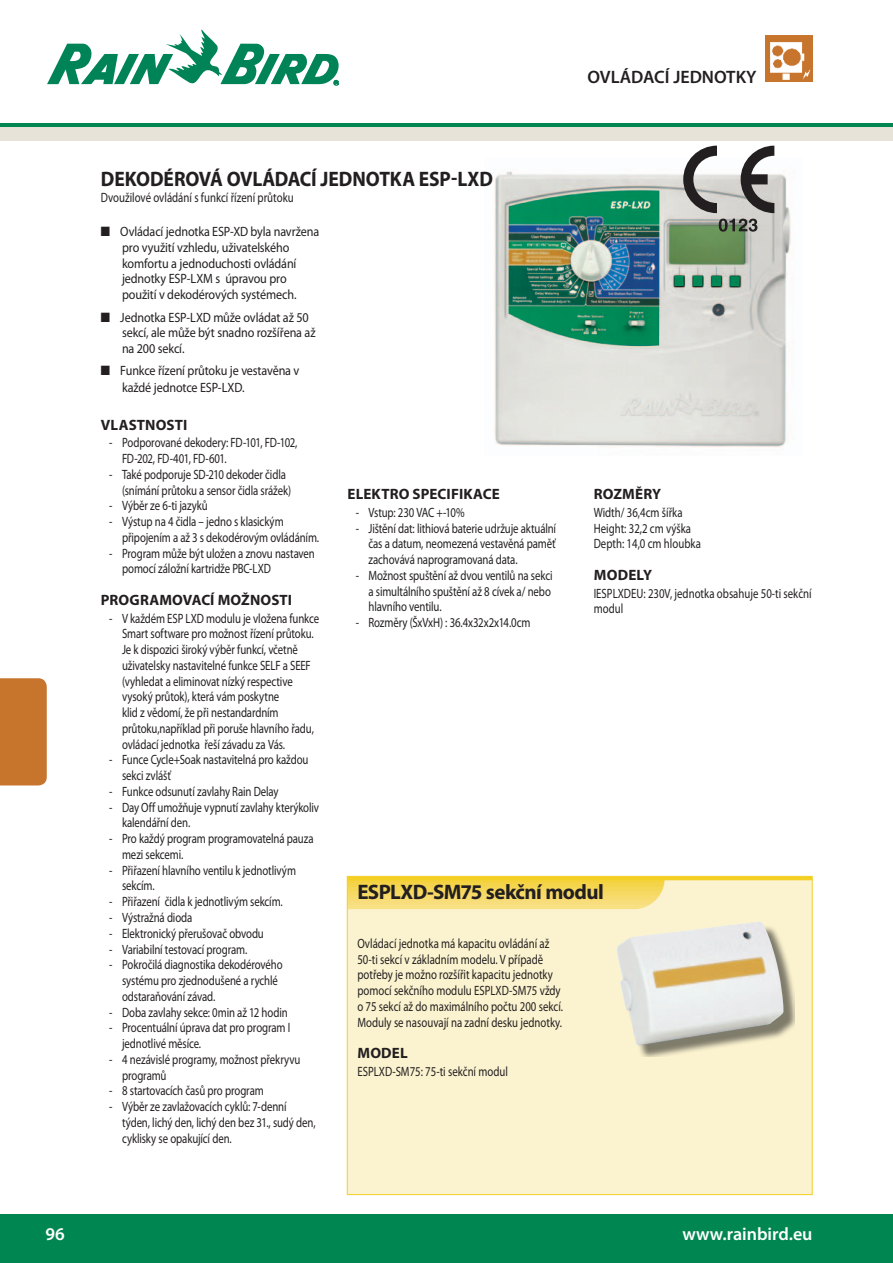
<style>
.page{position:relative;width:893px;height:1263px;background:#fff}
.page>*{position:absolute;margin:0;border:0;box-sizing:border-box;transform-origin:0 0}
.t1{font:700 21px "Myriad Pro";letter-spacing:-.02em;color:#231f20;scale:.93 1}
.t2{font:700 21px "Myriad Pro";letter-spacing:-.02em;color:#231f20}
.t3{font:600 18px "Myriad Pro";color:#fff}
.t4{font:600 18px "Myriad Pro";color:#231f20}
.t5{font:700 15px "Myriad Pro";letter-spacing:.01em;color:#231f20}
.t6{font:13.5px/15.8px "Myriad Pro";letter-spacing:-.01em;color:#231f20;scale:.8 1}
.t7{font:13.5px/15.8px "Myriad Pro";letter-spacing:-.01em;color:#231f20;scale:.9 1}
</style>
<div class="page">
<img style="left:766px;top:35px;width:46px;height:47px">
<svg style="left:47px;top:29px;width:292px;height:57px"></svg>
<div style="left:0;top:123px;width:893px;height:5px;background:#008751"></div>
<div style="left:0;top:127px;width:893px;height:14px;background:#e8e3d9"></div>
<div style="left:0;top:1215px;width:893px;height:48px;background:#008751"></div>
<div style="left:0;top:678px;width:47px;height:107px;background:#c7742d"></div>
<img style="left:349px;top:878px;width:462px;height:315px">
<div style="left:347px;top:876px;width:466px;height:319px;border:1px solid #f3cf25"></div>
<img style="left:620px;top:925px;width:174px;height:131px">
<img style="left:616px;top:922px;width:168px;height:123px">
<img style="left:494px;top:171px;width:297px;height:277px">
<svg style="left:683px;top:146px;width:34px;height:67px"></svg>
<svg style="left:741px;top:146px;width:33px;height:67px"></svg>
<svg style="left:719px;top:219px;width:38px;height:13px"></svg>
<h2 class="t3" style="left:45px;top:1223px;width:21px">96</h2>
<h2 class="t4" style="left:587px;top:66px;width:171px">OVLÁDACÍ JEDNOTKY</h2>
<h1 class="t1" style="left:101px;top:165px;width:423px">DEKODÉROVÁ OVLÁDACÍ JEDNOTKA ESP-LXD</h1>
<p class="t6" style="left:101px;top:189px;width:243px">Dvoužilové ovládání s funkcí řízení průtoku</p>
<p class="t7" style="left:120px;top:224px;width:222px">Ovládací jednotka eSP-XD byla navržena pro využití vzhledu, uživatelského komfortu a jednoduchosti ovládání jednotky eSP-LXm s úpravou pro použití v dekodérových systémech.</p>
<p class="t7" style="left:120px;top:309px;width:218px">Jednotka eSP-LXD může ovládat až 50 sekcí, ale může být snadno rozšířena až na 200 sekcí.</p>
<p class="t7" style="left:120px;top:362px;width:201px;line-height:16.2px">funkce řízení průtoku je vestavěna v každé jednotce eSP-LXD.</p>
<p class="t5" style="left:101px;top:415px;width:88px">VLASTNOSTI</p>
<p class="t6" style="left:122px;top:435px;width:221px;text-indent:-13px">- Podporované dekodery: fD-101, fD-102, fD-202, fD-401, fD-601.</p>
<p class="t6" style="left:122px;top:466px;width:213px;text-indent:-13px">- Také podporuje SD-210 dekoder čidla (snímání průtoku a sensor čidla srážek)</p>
<p class="t6" style="left:109px;top:498px;width:125px">- Výběr ze 6-ti jazyků</p>
<p class="t6" style="left:122px;top:513px;width:248px;text-indent:-13px">- Výstup na 4 čidla – jedno s klasickým připojením a až 3 s dekodérovým ovládáním.</p>
<p class="t6" style="left:122px;top:545px;width:243px;text-indent:-13px">- Program může být uložen a znovu nastaven pomocí záložní kartridže PBC-LXD</p>
<p class="t5" style="left:101px;top:590px;width:193px">PROGRAMOVACÍ MOŽNOSTI</p>
<p class="t6" style="left:122px;top:610px;width:248px;text-indent:-13px">- V každém eSP LXD modulu je vložena funkce Smart software pro možnost řízení průtoku.<br>Je k dispozici široký výběr funkcí, včetně uživatelsky nastavitelné funkce SeLf a Seef (vyhledat a eliminovat nízký respective vysoký průtok), která vám poskytne<br>klid z vědomí, že při nestandardním průtoku,například při poruše hlavního řadu, ovládací jednotka řeší závadu za Vás.</p>
<p class="t6" style="left:122px;top:752px;width:235px;text-indent:-13px">- funce Cycle+Soak nastavitelná pro každou sekci zvlášť</p>
<p class="t6" style="left:109px;top:783px;width:213px">- funkce odsunutí zavlahy Rain Delay</p>
<p class="t6" style="left:122px;top:799px;width:248px;text-indent:-13px">- Day Off umožňuje vypnutí zavlahy kterýkoliv kalendářní den.</p>
<p class="t6" style="left:122px;top:830px;width:241px;text-indent:-13px">- Pro každý program programovatelná pauza mezi sekcemi.</p>
<p class="t6" style="left:122px;top:862px;width:219px;text-indent:-13px">- Přiřazení hlavního ventilu k jednotlivým sekcím.</p>
<p class="t6" style="left:109px;top:894px;width:218px">- Přiřazení čidla k jednotlivým sekcím.</p>
<p class="t6" style="left:109px;top:909px;width:105px">- Výstražná dioda</p>
<p class="t6" style="left:109px;top:925px;width:195px">- elektronický přerušovač obvodu</p>
<p class="t6" style="left:109px;top:941px;width:174px">- Variabilní testovací program.</p>
<p class="t6" style="left:122px;top:957px;width:202px;text-indent:-13px">- Pokročilá diagnostika dekodérového systému pro zjednodušené a rychlé odstaraňování závad.</p>
<p class="t6" style="left:109px;top:1004px;width:225px">- Doba zavlahy sekce: 0min až 12 hodin</p>
<p class="t6" style="left:122px;top:1020px;width:212px;text-indent:-13px">- Procentuální úprava dat pro program i jednotlivé měsíce.</p>
<p class="t6" style="left:122px;top:1051px;width:225px;text-indent:-13px">- 4 nezávislé programy, možnost překryvu programů</p>
<p class="t6" style="left:109px;top:1083px;width:195px">- 8 startovacích časů pro program</p>
<p class="t6" style="left:122px;top:1098px;width:244px;text-indent:-13px">- Výběr ze zavlažovacích cyklů: 7-denní týden, lichý den, lichý den bez 31., sudý den, cyklisky se opakující den.</p>
<p class="t5" style="left:594px;top:485px;width:69px">ROZMĚRY</p>
<p class="t6" style="left:594px;top:504px;width:136px">Width/ 36,4cm šířka height: 32,2 cm výška<br>Depth: 14,0 cm hloubka</p>
<p class="t5" style="left:594px;top:565px;width:60px">MODELY</p>
<p class="t6" style="left:594px;top:585px;width:274px">ieSPLXDeU: 230V, jednotka obsahuje 50-ti sekční modul</p>
<p class="t5" style="left:347px;top:485px;width:154px">ELEKTRO SPECIFIKACE</p>
<p class="t6" style="left:356px;top:504px;width:138px">- Vstup: 230 VaC +-10%</p>
<p class="t6" style="left:368px;top:520px;width:236px;text-align:justify;text-indent:-13px">- Jištění dat: lithiová baterie udržuje aktuální čas a datum, neomezená vestavěná paměť zachovává naprogramovaná data.</p>
<p class="t6" style="left:368px;top:567px;width:232px;text-align:justify;text-indent:-13px">- možnost spuštění až dvou ventilů na sekci a simultálního spuštění až 8 cívek a/ nebo hlavního ventilu.</p>
<p class="t6" style="left:356px;top:614px;width:220px">- Rozměry (šxVxh) : 36.4x32x2x14.0cm</p>
<h1 class="t2" style="left:357px;top:878px;width:248px">ESPLXD-SM75 sekční modul</h1>
<p class="t6" style="left:357px;top:935px;width:259px">Ovládací jednotka má kapacitu ovládání až 50-ti sekcí v základním modelu. V případě potřeby je možno rozšířit kapacitu jednotky pomocí sekčního modulu eSPLXD-Sm75 vždy o 75 sekcí až do maximálního počtu 200 sekcí. moduly se nasouvají na zadní desku jednotky.</p>
<p class="t5" style="left:357px;top:1043px;width:52px">MODEL</p>
<p class="t6" style="left:357px;top:1063px;width:190px">eSPLXD-Sm75: 75-ti sekční modul</p>
<h2 class="t3" style="left:682px;top:1220px;width:132px">www.rainbird.eu</h2>
</div>
